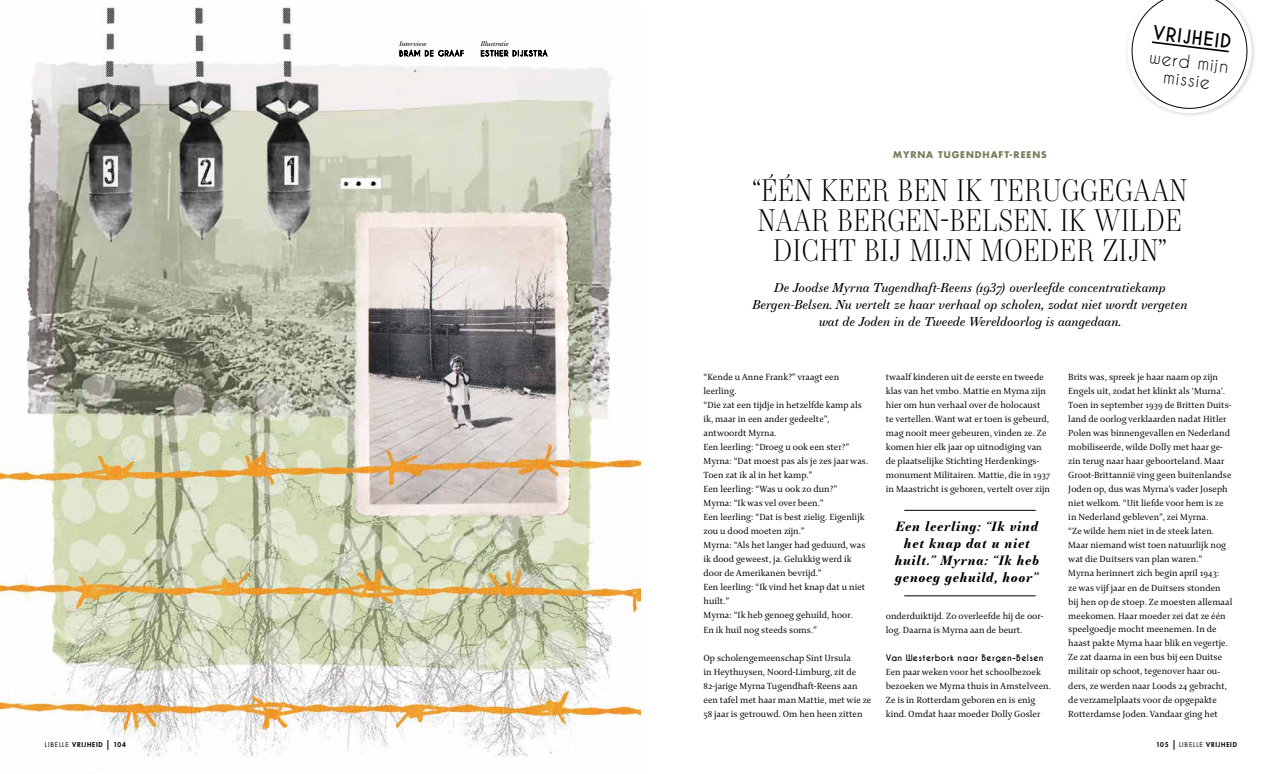
<style>
.page{position:relative;width:1282px;height:774px;background:#fff}
.page>*{position:absolute;margin:0;border:0;box-sizing:border-box;transform-origin:0 0}
.t1{font:300 29.5px/29.8px "Essonnes Display";letter-spacing:.01em;color:#000;text-align:center;scale:.91 1}
.t2{font:700 18.2px "Caviar Dreams";color:#000}
.t3{font:17.4px/18px "Caviar Dreams";color:#000;text-align:center}
.t4{font:italic 700 13px/17px "Essonnes Text";letter-spacing:.05em;color:#000;text-align:center}
.t5{font:italic 12.5px/17px "Essonnes Text";color:#000;text-align:center}
.t6{font:9.6px/14px "Enigma 2";color:#000}
.t7{font:700 9px "Futura Std";letter-spacing:.1em;color:#727e58}
.t8{font:700 8.5px "Caviar Dreams";letter-spacing:.04em;color:#000}
.t9{font:800 6.5px "Futura Std";letter-spacing:.115em;color:#000}
.t10{font:italic 6.5px "Essonnes Text";color:#000}
.s1{font-weight:400}
</style>
<div class="page">
<img style="left:0;top:7px;width:640px;height:750px">
<svg style="left:399px;top:50px;width:64px;height:6px"></svg>
<svg style="left:1126px;top:0;width:127px;height:115px"></svg>
<hr style="left:904px;top:510px;width:131px;height:1px;background:#000">
<hr style="left:904px;top:595px;width:131px;height:1px;background:#000">
<svg style="left:481px;top:50px;width:66px;height:6px"></svg>
<p class="t10" style="left:399px;top:39px;width:29px">Interview</p>
<p class="t10" style="left:480px;top:39px;width:29px">Illustratie</p>
<h2 class="t2" style="left:1154px;top:21px;width:81px;rotate:7deg">VRIJHEID</h2>
<p class="t7" style="left:893px;top:149px;width:155px">MYRNA TUGENDHAFT-REENS</p>
<h3 class="t3" style="left:1150px;top:48px;width:81px;rotate:7deg">werd mijn missie</h3>
<h1 class="t1" style="left:752px;top:174px;width:479px">“ÉÉN KEER BEN IK TERUGGEGAAN<br>NAAR BERGEN-BELSEN. IK WILDE<br>DICHT BIJ MIJN MOEDER ZIJN”</h1>
<h3 class="t5" style="left:752px;top:278px;width:436px">De Joodse Myrna Tugendhaft-Reens (1937) overleefde concentratiekamp<br>Bergen-Belsen. Nu vertelt ze haar verhaal op scholen, zodat niet wordt vergeten wat de Joden in de Tweede Wereldoorlog is aangedaan.</h3>
<p class="t6" style="left:703px;top:370px;width:166px">“Kende u Anne Frank?” vraagt een leerling.<br>“Die zat een tijdje in hetzelfde kamp als ik, maar in een ander gedeelte”, antwoordt Myrna.<br>Een leerling: “Droeg u ook een ster?”<br>Myrna: “Dat moest pas als je zes jaar was.<br>Toen zat ik al in het kamp.”<br>Een leerling: “Was u ook zo dun?”<br>Myrna: “Ik was vel over been.”<br>Een leerling: “Dat is best zielig. Eigenlijk zou u dood moeten zijn.”<br>Myrna: “Als het langer had geduurd, was ik dood geweest, ja. Gelukkig werd ik door de Amerikanen bevrijd.”<br>Een leerling: “Ik vind het knap dat u niet huilt.”<br>Myrna: “Ik heb genoeg gehuild, hoor.<br>En ik huil nog steeds soms.”</p>
<p class="t6" style="left:703px;top:650px;width:169px">Op scholengemeenschap Sint Ursula<br>in Heythuysen, Noord-Limburg, zit de 82-jarige Myrna Tugendhaft-Reens aan een tafel met haar man Mattie, met wie ze 58 jaar is getrouwd. Om hen heen zitten</p>
<p class="t6" style="left:885px;top:370px;width:166px">twaalf kinderen uit de eerste en tweede klas van het vmbo. Mattie en Myrna zijn hier om hun verhaal over de holocaust te vertellen. Want wat er toen is gebeurd, mag nooit meer gebeuren, vinden ze. Ze komen hier elk jaar op uitnodiging van de plaatselijke Stichting Herdenkings&shy;monument Militairen. Mattie, die in 1937 in Maastricht is geboren, vertelt over zijn</p>
<h3 class="t4" style="left:894px;top:517px;width:146px">Een leerling: “Ik vind het knap dat u niet huilt.” Myrna: “Ik heb genoeg gehuild, hoor”</h3>
<p class="t6" style="left:885px;top:608px;width:159px">onderduiktijd. Zo overleefde hij de oor&shy;log. Daarna is Myrna aan de beurt.</p>
<p class="t8" style="left:885px;top:652px;width:159px">Van Westerbork naar Bergen-Belsen</p>
<p class="t6" style="left:885px;top:664px;width:167px">Een paar weken voor het schoolbezoek bezoeken we Myrna thuis in Amstelveen.<br>Ze is in Rotterdam geboren en is enig kind. Omdat haar moeder Dolly Gosler</p>
<p class="t6" style="left:1068px;top:370px;width:165px">Brits was, spreek je haar naam op zijn Engels uit, zodat het klinkt als ‘Murna’.<br>Toen in september 1939 de Britten Duits&shy;land de oorlog verklaarden nadat Hitler Polen was binnengevallen en Nederland mobiliseerde, wilde Dolly met haar ge&shy;zin terug naar haar geboorteland. Maar Groot-Brittannië ving geen buitenlandse Joden op, dus was Myrna’s vader Joseph niet welkom. “Uit liefde voor hem is ze in Nederland gebleven”, zei Myrna.<br>“Ze wilde hem niet in de steek laten.<br>Maar niemand wist toen natuurlijk nog wat die Duitsers van plan waren.”<br>Myrna herinnert zich begin april 1943:<br>ze was vijf jaar en de Duitsers stonden bij hen op de stoep. Ze moesten allemaal meekomen. Haar moeder zei dat ze één speelgoedje mocht meenemen. In de haast pakte Myrna haar blik en vegertje.<br>Ze zat daarna in een bus bij een Duitse militair op schoot, tegenover haar ou&shy;ders, ze werden naar Loods 24 gebracht, de verzamelplaats voor de opgepakte Rotterdamse Joden. Vandaar ging het</p>
<p class="t9" style="left:45px;top:740px;width:59px"><span class="s1">LIBELLE</span> VRIJHEID</p>
<p class="t9" style="left:113px;top:740px;width:14px">104</p>
<p class="t9" style="left:1155px;top:740px;width:14px">105</p>
<p class="t9" style="left:1178px;top:740px;width:59px"><span class="s1">LIBELLE</span> VRIJHEID</p>
</div>
